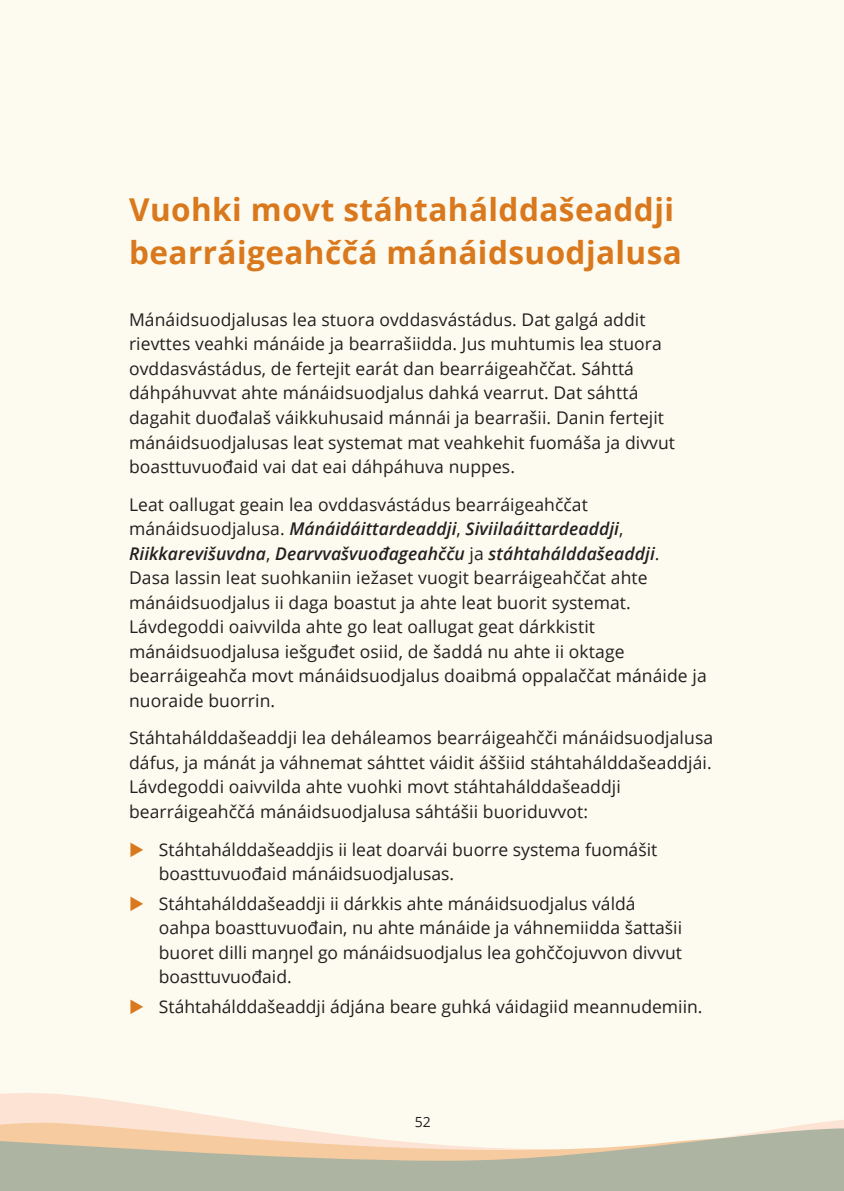
<style>
.page{position:relative;width:844px;height:1191px;background:#fff}
.page>*{position:absolute;margin:0;border:0;box-sizing:border-box;transform-origin:0 0}
.UnOverskrift_2{font:700 31.5px/42px "Open Sans";letter-spacing:.015em;color:#d9781c}
.t1{font:17.5px/24.5px "Open Sans";letter-spacing:.005em;color:#231f20}
.t2{font:14px "Open Sans";color:#231f20}
.s1{font-weight:600;font-style:italic}
</style>
<div class="page">
<div style="left:0;top:0;width:843px;height:1191px;background:#fdfbef"></div>
<svg style="left:0;top:1093px;width:150px;height:13px;fill:#fce3d4"></svg>
<svg style="left:0;top:1106px;width:843px;height:85px"></svg>
<h3 class="UnOverskrift_2" style="left:129px;top:188px;width:554px">Vuohki movt stáhtahálddašeaddji bearráigeahččá mánáidsuodjalusa</h3>
<p class="t1" style="left:129px;top:307px;width:547px">Mánáidsuodjalusas lea stuora ovddasvástádus. Dat galgá addit rievttes veahki mánáide ja bearrašiidda. Jus muhtumis lea stuora ovddasvástádus, de fertejit earát dan bearráigeahččat. Sáhttá dáhpáhuvvat ahte mánáidsuodjalus dahká vearrut. Dat sáhttá dagahit duođalaš váikkuhusaid mánnái ja bearrašii. Danin fertejit mánáidsuodjalusas leat systemat mat veahkehit fuomáša ja divvut boasttuvuođaid vai dat eai dáhpáhuva nuppes.</p>
<p class="t1" style="left:129px;top:491px;width:579px">Leat oallugat geain lea ovddasvástádus bearráigeahččat mánáidsuodjalusa. <span class="s1">Mánáidáittardeaddji</span>, <span class="s1">Siviilaáittardeaddji</span>, <span class="s1">Riikkarevišuvdna</span>, <span class="s1">Dearvvašvuođageahčču</span> ja <span class="s1">stáhtahálddašeaddji</span>.<br>Dasa lassin leat suohkaniin iežaset vuogit bearráigeahččat ahte mánáidsuodjalus ii daga boastut ja ahte leat buorit systemat.<br>Lávdegoddi oaivvilda ahte go leat oallugat geat dárkkistit mánáidsuodjalusa iešguđet osiid, de šaddá nu ahte ii oktage bearráigeahča movt mánáidsuodjalus doaibmá oppalaččat mánáide ja nuoraide buorrin.</p>
<p class="t1" style="left:129px;top:725px;width:585px">Stáhtahálddašeaddji lea deháleamos bearráigeahčči mánáidsuodjalusa dáfus, ja mánát ja váhnemat sáhttet váidit áššiid stáhtahálddašeaddjái.<br>Lávdegoddi oaivvilda ahte vuohki movt stáhtahálddašeaddji bearráigeahččá mánáidsuodjalusa sáhtášii buoriduvvot:</p>
<p class="t1" style="left:159px;top:836px;width:500px">Stáhtahálddašeaddjis ii leat doarvái buorre systema fuomášit boasttuvuođaid mánáidsuodjalusas.</p>
<p class="t1" style="left:159px;top:890px;width:524px">Stáhtahálddašeaddji ii dárkkis ahte mánáidsuodjalus váldá oahpa boasttuvuođain, nu ahte mánáide ja váhnemiidda šattašii buoret dilli maŋŋel go mánáidsuodjalus lea gohččojuvvon divvut boasttuvuođaid.</p>
<p class="t1" style="left:159px;top:993px;width:545px">Stáhtahálddašeaddji ádjána beare guhká váidagiid meannudemiin.</p>
<p class="t2" style="left:414px;top:1112px;width:18px">52</p>
</div>
